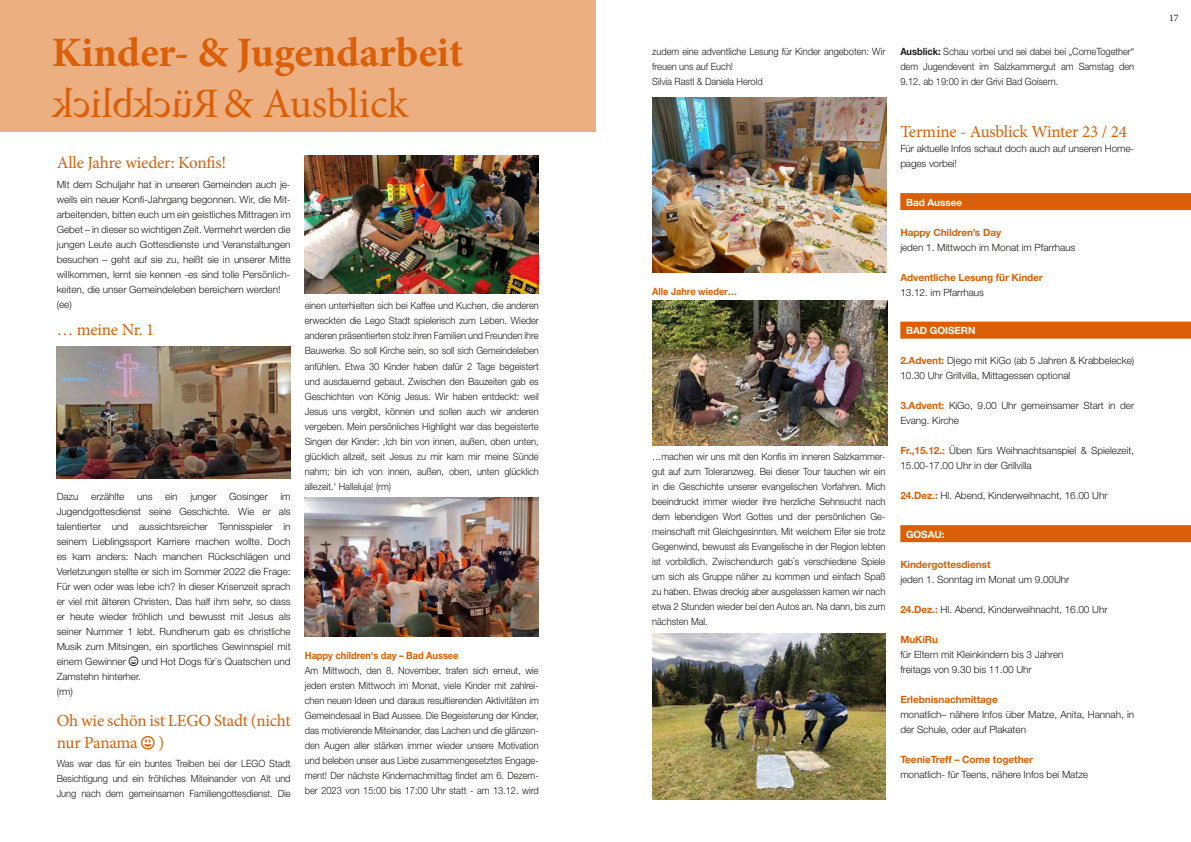
<style>
.page{position:relative;width:1191px;height:842px;background:#fff}
.page>*{position:absolute;margin:0;border:0;box-sizing:border-box;transform-origin:0 0}
.t1{font:700 41.9px "Minion Pro";color:#da5f06}
.t2{font:41.9px "Minion Pro";letter-spacing:-.005em;color:#da5f06}
.t3{font:17px/22px "Minion Pro";letter-spacing:-.01em;color:#da5f06}
.t4{font:300 10px/15px "Helvetica Neue LT Std";letter-spacing:-.005em;color:#1d1d1b;text-align:justify;scale:.93 1}
.t5{font:300 10px/15px "Helvetica Neue LT Std";letter-spacing:-.005em;color:#1d1d1b}
.t6{font:700 10px "Helvetica Neue LT Std";letter-spacing:-.005em;color:#da5f06}
.t7{font:700 10px "Helvetica Neue LT Std";letter-spacing:-.005em;color:#da5f06;scale:.93 1}
.t8{font:700 10px "Helvetica Neue LT Std";letter-spacing:-.005em;color:#fff}
.t9{font:10px "Minion Pro";color:#1d1d1b}
.s1{font-weight:700}
.s2{font-weight:700;color:#da5f06}
</style>
<div class="page">
<div style="left:900px;top:193px;width:291px;height:17px;background:#da5f06"></div>
<div style="left:900px;top:322px;width:291px;height:17px;background:#da5f06"></div>
<div style="left:900px;top:525px;width:291px;height:17px;background:#da5f06"></div>
<div style="left:0;top:0;width:595px;height:132px;background:#ecaf82"></div>
<img style="left:305px;top:156px;width:234px;height:138px">
<img style="left:305px;top:498px;width:234px;height:138px">
<img style="left:652px;top:98px;width:234px;height:175px">
<img style="left:57px;top:347px;width:234px;height:131px">
<img style="left:652px;top:633px;width:233px;height:166px">
<img style="left:652px;top:301px;width:235px;height:144px">
<h1 class="t1" style="left:52px;top:24px;width:413px">Kinder- &amp; Jugendarbeit</h1>
<h1 class="t2" style="left:223px;top:75px;width:187px">&amp; Ausblick</h1>
<h2 class="t3" style="left:57px;top:152px;width:171px">Alle Jahre wieder: Konfis!</h2>
<p class="t5" style="left:57px;top:176px;width:235px;text-align:justify">Mit dem Schuljahr hat in unseren Gemeinden auch je&shy;weils ein neuer Konfi-Jahrgang begonnen. Wir, die Mit&shy;arbeitenden, bitten euch um ein geistliches Mittragen im Gebet – in dieser so wichtigen Zeit. Vermehrt werden die jungen Leute auch Gottesdienste und Veranstaltungen besuchen – geht auf sie zu, heißt sie in unserer Mitte willkommen, lernt sie kennen -es sind tolle Persönlich&shy;keiten, die unser Gemeindeleben bereichern werden!</p>
<h2 class="t3" style="left:57px;top:319px;width:99px">… meine Nr. 1</h2>
<p class="t5" style="left:57px;top:489px;width:23px">Dazu</p>
<p class="t5" style="left:91px;top:489px;width:35px">erzählte</p>
<p class="t5" style="left:137px;top:489px;width:17px">uns</p>
<p class="t5" style="left:165px;top:489px;width:14px">ein</p>
<p class="t5" style="left:190px;top:489px;width:28px">junger</p>
<p class="t5" style="left:229px;top:489px;width:40px">Gosinger</p>
<p class="t5" style="left:57px;top:489px;width:235px;text-indent:224px">im Jugendgottesdienst seine Geschichte. Wie er als talentierter und aussichtsreicher Tennisspieler in seinem Lieblingssport Karriere machen wollte. Doch es kam anders: Nach manchen Rückschlägen und Verletzungen stellte er sich im Sommer 2022 die Frage:<br>Für wen oder was lebe ich? In dieser Krisenzeit sprach er viel mit älteren Christen. Das half ihm sehr, so dass er heute wieder fröhlich und bewusst mit Jesus als seiner Nummer 1 lebt. Rundherum gab es christliche Musik zum Mitsingen, ein sportliches Gewinnspiel mit einem Gewinner ■■ und Hot Dogs für`s Quatschen und Zamstehn hinterher.<br>(rm)</p>
<h2 class="t3" style="left:57px;top:709px;width:235px">Oh wie schön ist LEGO Stadt (nicht nur Panama ■●▼ )</h2>
<p class="t4" style="left:57px;top:756px;width:253px">Was war das für ein buntes Treiben bei der LEGO Stadt Besichtigung und ein fröhliches Miteinander von Alt und Jung nach dem gemeinsamen Familiengottesdienst. Die</p>
<p class="t4" style="left:305px;top:298px;width:253px">einen unterhielten sich bei Kaffee und Kuchen, die anderen erweckten die Lego Stadt spielerisch zum Leben. Wieder anderen präsentierten stolz ihren Familien und Freunden ihre Bauwerke. So soll Kirche sein, so soll sich Gemeindeleben anfühlen. Etwa 30 Kinder haben dafür 2 Tage begeistert und ausdauernd gebaut. Zwischen den Bauzeiten gab es Geschichten von König Jesus. Wir haben entdeckt: weil Jesus uns vergibt, können und sollen auch wir anderen vergeben. Mein persönliches Highlight war das begeisterte Singen der Kinder: ‚Ich bin von innen, außen, oben unten, glücklich allzeit, seit Jesus zu mir kam mir meine Sünde nahm; bin ich von innen, außen, oben, unten glücklich allezeit.‘ Halleluja! (rm)</p>
<p class="t7" style="left:305px;top:649px;width:167px">Happy children‘s day – Bad Aussee</p>
<p class="t4" style="left:305px;top:662px;width:253px">Am Mittwoch, den 8. November, trafen sich erneut, wie jeden ersten Mittwoch im Monat, viele Kinder mit zahlrei&shy;chen neuen Ideen und daraus resultierenden Aktivitäten im Gemeindesaal in Bad Aussee. Die Begeisterung der Kinder, das motivierende Miteinander, das Lachen und die glänzen&shy;den Augen aller stärken immer wieder unsere Motivation und beleben unser aus Liebe zusammengesetztes Engage&shy;ment! Der nächste Kindernachmittag findet am 6. Dezem&shy;ber 2023 von 15:00 bis 17:00 Uhr statt - am 13.12. wird</p>
<p class="t4" style="left:652px;top:44px;width:252px;text-align:left">zudem eine adventliche Lesung für Kinder angeboten: Wir freuen uns auf Euch!<br>Silvia Rastl &amp; Daniela Herold</p>
<p class="t7" style="left:652px;top:286px;width:93px">Alle Jahre wieder…</p>
<p class="t4" style="left:652px;top:449px;width:252px">…machen wir uns mit den Konfis im inneren Salzkammer&shy;gut auf zum Toleranzweg. Bei dieser Tour tauchen wir ein in die Geschichte unserer evangelischen Vorfahren. Mich beeindruckt immer wieder ihre herzliche Sehnsucht nach dem lebendigen Wort Gottes und der persönlichen Ge&shy;meinschaft mit Gleichgesinnten. Mit welchem Eifer sie trotz Gegenwind, bewusst als Evangelische in der Region lebten ist vorbildlich. Zwischendurch gab`s verschiedene Spiele um sich als Gruppe näher zu kommen und einfach Spaß zu haben. Etwas dreckig aber ausgelassen kamen wir nach etwa 2 Stunden wieder bei den Autos an. Na dann, bis zum nächsten Mal.</p>
<p class="t4" style="left:900px;top:44px;width:253px"><span class="s1">Ausblick:</span> Schau vorbei und sei dabei bei „ComeTogether“ dem Jugendevent im Salzkammergut am Samstag den 9.12. ab 19:00 in der Grivi Bad Goisern.</p>
<h2 class="t3" style="left:900px;top:121px;width:228px">Termine - Ausblick Winter 23 / 24</h2>
<p class="t5" style="left:900px;top:141px;width:235px">Für aktuelle Infos schaut doch auch auf unseren Home&shy;pages vorbei!</p>
<p class="t8" style="left:906px;top:196px;width:58px">Bad Aussee</p>
<p class="t6" style="left:900px;top:226px;width:102px">Happy Children’s Day</p>
<p class="t5" style="left:900px;top:240px;width:176px">jeden 1. Mittwoch im Monat im Pfarrhaus</p>
<p class="t6" style="left:900px;top:271px;width:144px">Adventliche Lesung für Kinder</p>
<p class="t5" style="left:900px;top:285px;width:85px">13.12. im Pfarrhaus</p>
<p class="t8" style="left:906px;top:325px;width:71px">BAD GOISERN</p>
<p class="t5" style="left:900px;top:353px;width:235px"><span class="s2">2.Advent:</span> Djego mit KiGo (ab 5 Jahren &amp; Krabbelecke)<br>10.30 Uhr Grillvilla, Mittagessen optional</p>
<p class="t5" style="left:900px;top:398px;width:235px"><span class="s2">3.Advent:</span> KiGo, 9.00 Uhr gemeinsamer Start in der<br>Evang. Kirche</p>
<p class="t5" style="left:900px;top:443px;width:235px"><span class="s2">Fr.,15.12.:</span> Üben fürs Weihnachtsanspiel &amp; Spielezeit,<br>15.00-17.00 Uhr in der Grillvilla</p>
<p class="t5" style="left:900px;top:488px;width:209px"><span class="s2">24.Dez.:</span> Hl. Abend, Kinderweihnacht, 16.00 Uhr</p>
<p class="t8" style="left:906px;top:528px;width:40px">GOSAU:</p>
<p class="t6" style="left:900px;top:558px;width:92px">Kindergottesdienst</p>
<p class="t5" style="left:900px;top:572px;width:171px">jeden 1. Sonntag im Monat um 9.00Uhr</p>
<p class="t5" style="left:900px;top:602px;width:209px"><span class="s2">24.Dez.:</span> Hl. Abend, Kinderweihnacht, 16.00 Uhr</p>
<p class="t6" style="left:900px;top:633px;width:39px">MuKiRu</p>
<p class="t5" style="left:900px;top:647px;width:165px">für Eltern mit Kleinkindern bis 3 Jahren freitags von 9.30 bis 11.00 Uhr</p>
<p class="t6" style="left:900px;top:693px;width:99px">Erlebnisnachmittage</p>
<p class="t5" style="left:900px;top:707px;width:235px">monatlich– nähere Infos über Matze, Anita, Hannah, in der Schule, oder auf Plakaten</p>
<p class="t6" style="left:900px;top:753px;width:134px">TeenieTreff – Come together</p>
<p class="t5" style="left:900px;top:767px;width:189px">monatlich- für Teens, nähere Infos bei Matze</p>
<p class="t9" style="left:1169px;top:12px;width:11px">17</p>
</div>
